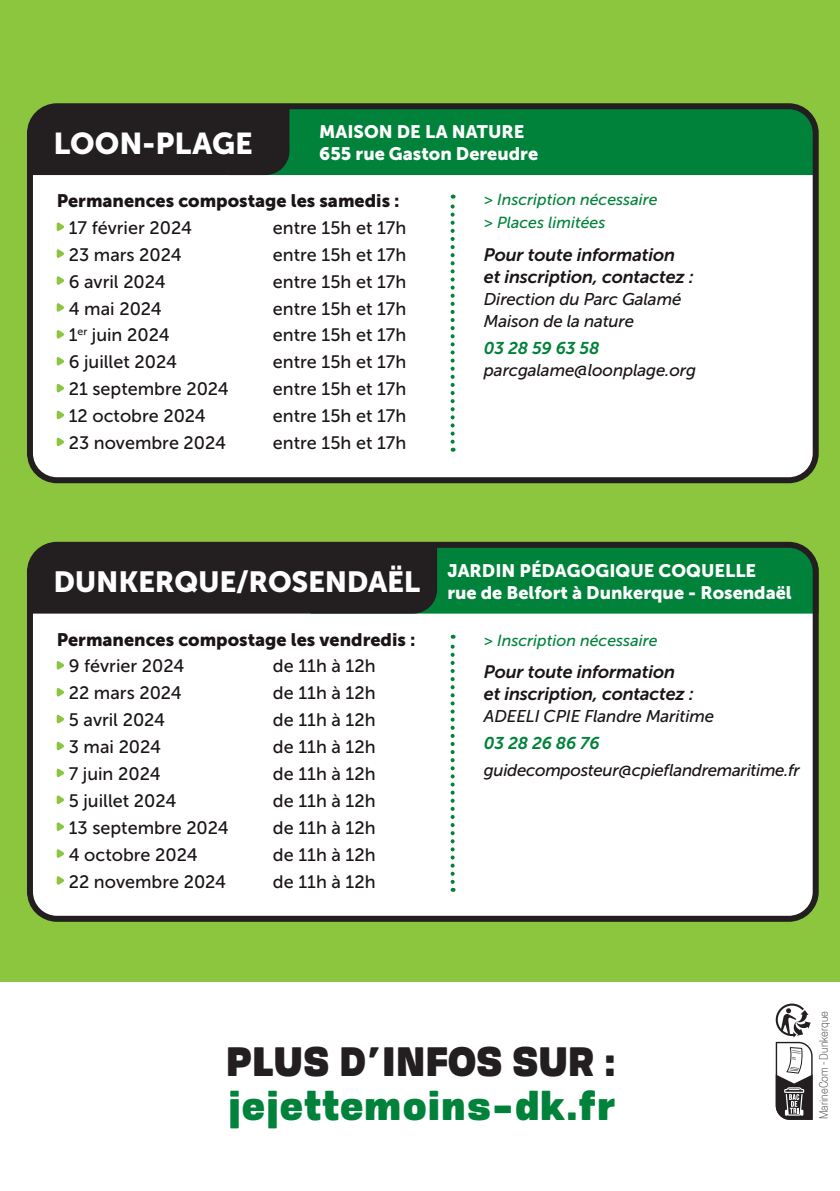
<style>
.page{position:relative;width:840px;height:1191px;background:#fff}
.page>*{position:absolute;margin:0;border:0;box-sizing:border-box;transform-origin:0 0}
.t1{font:41.8px "ATC Duel V4";letter-spacing:.02em;color:#00823a}
.t2{font:41px "ATC Duel V4";color:#231f20}
.t3{font:30px "Museo Sans 900";color:#fff}
.t4{font:29px "Museo Sans 900";letter-spacing:-.01em;color:#fff}
.t5{font:18px "Museo Sans 500";color:#1a1415}
.t6{font:18px/22px "Museo Sans 900";color:#fff}
.t7{font:italic 18px/22px "Museo Sans 700";letter-spacing:-.01em;color:#1a1415}
.t8{font:18px "Museo Sans 900";color:#1a1415}
.t9{font:italic 17px/22px "Museo Sans 500";letter-spacing:-.01em;color:#1a1415}
.t10{font:italic 17px "Museo Sans 700";letter-spacing:-.01em;color:#00823a}
.t11{font:italic 16px/22.8px "Museo Sans 500";color:#00823a}
.t12{font:300 10.8px "Cooper Hewitt";color:#231f20}
</style>
<div class="page">
<div style="left:0;top:0;width:839px;height:981px;background:#8bc63e"></div>
<div style="left:27px;top:109px;width:786px;height:369px;background:#fff;border-radius:24px"></div>
<div style="left:27px;top:548px;width:786px;height:368px;background:#fff;border-radius:24px"></div>
<svg style="left:57px;top:222px;width:7px;height:9px"></svg>
<svg style="left:57px;top:249px;width:7px;height:9px"></svg>
<svg style="left:57px;top:276px;width:7px;height:9px"></svg>
<svg style="left:57px;top:303px;width:7px;height:9px"></svg>
<svg style="left:57px;top:330px;width:7px;height:9px"></svg>
<svg style="left:57px;top:357px;width:7px;height:9px"></svg>
<svg style="left:57px;top:383px;width:7px;height:10px"></svg>
<svg style="left:57px;top:410px;width:7px;height:10px"></svg>
<svg style="left:57px;top:437px;width:7px;height:9px"></svg>
<svg style="left:57px;top:661px;width:7px;height:9px"></svg>
<svg style="left:57px;top:688px;width:7px;height:9px"></svg>
<svg style="left:57px;top:714px;width:7px;height:10px"></svg>
<svg style="left:57px;top:741px;width:7px;height:9px"></svg>
<svg style="left:57px;top:768px;width:7px;height:9px"></svg>
<svg style="left:57px;top:795px;width:7px;height:9px"></svg>
<svg style="left:57px;top:822px;width:7px;height:9px"></svg>
<svg style="left:57px;top:849px;width:7px;height:9px"></svg>
<svg style="left:57px;top:876px;width:7px;height:9px"></svg>
<svg style="left:34px;top:110px;width:777px;height:65px;background:#0b6131"></svg>
<svg style="left:34px;top:549px;width:784px;height:64px;background:#124e2c"></svg>
<svg style="left:450px;top:195px;width:4px;height:247px"></svg>
<svg style="left:450px;top:635px;width:4px;height:247px"></svg>
<div style="left:27px;top:103px;width:791px;height:380px;border:6px solid #231f20;border-radius:27px"></div>
<div style="left:27px;top:542px;width:791px;height:379px;border:6px solid #231f20;border-radius:27px"></div>
<svg style="left:775px;top:1003px;width:37px;height:116px"></svg>
<h3 class="t3" style="left:53px;top:126px;width:201px">LOON-PLAGE</h3>
<p class="t6" style="left:319px;top:121px;width:220px">MAISON DE LA NATURE<br>655 rue Gaston Dereudre</p>
<p class="t8" style="left:57px;top:190px;width:344px">Permanences compostage les samedis :</p>
<p class="t5" style="left:69px;top:218px;width:125px">17 février 2024</p>
<p class="t5" style="left:273px;top:218px;width:135px">entre 15h et 17h</p>
<p class="t5" style="left:69px;top:245px;width:114px">23 mars 2024</p>
<p class="t5" style="left:273px;top:245px;width:135px">entre 15h et 17h</p>
<p class="t5" style="left:69px;top:271px;width:99px">6 avril 2024</p>
<p class="t5" style="left:273px;top:271px;width:135px">entre 15h et 17h</p>
<p class="t5" style="left:69px;top:298px;width:95px">4 mai 2024</p>
<p class="t5" style="left:273px;top:298px;width:135px">entre 15h et 17h</p>
<p class="t5" style="left:69px;top:325px;width:102px">1<sup>er</sup> juin 2024</p>
<p class="t5" style="left:273px;top:325px;width:135px">entre 15h et 17h</p>
<p class="t5" style="left:69px;top:352px;width:110px">6 juillet 2024</p>
<p class="t5" style="left:273px;top:352px;width:135px">entre 15h et 17h</p>
<p class="t5" style="left:69px;top:379px;width:162px">21 septembre 2024</p>
<p class="t5" style="left:273px;top:379px;width:135px">entre 15h et 17h</p>
<p class="t5" style="left:69px;top:406px;width:139px">12 octobre 2024</p>
<p class="t5" style="left:273px;top:406px;width:135px">entre 15h et 17h</p>
<p class="t5" style="left:69px;top:433px;width:159px">23 novembre 2024</p>
<p class="t5" style="left:273px;top:433px;width:135px">entre 15h et 17h</p>
<p class="t11" style="left:483px;top:189px;width:175px">&gt; Inscription nécessaire &gt; Places limitées</p>
<p class="t7" style="left:483px;top:244px;width:212px">Pour toute information et inscription, contactez :</p>
<p class="t9" style="left:483px;top:288px;width:199px">Direction du Parc Galamé<br>Maison de la nature</p>
<p class="t10" style="left:483px;top:338px;width:117px">03 28 59 63 58</p>
<p class="t9" style="left:483px;top:359px;width:213px">parcgalame@loonplage.org</p>
<h3 class="t4" style="left:53px;top:565px;width:368px">DUNKERQUE/ROSENDAËL</h3>
<p class="t8" style="left:57px;top:629px;width:360px">Permanences compostage les vendredis :</p>
<p class="t5" style="left:69px;top:656px;width:117px">9 février 2024</p>
<p class="t5" style="left:273px;top:656px;width:104px">de 11h à 12h</p>
<p class="t5" style="left:69px;top:683px;width:115px">22 mars 2024</p>
<p class="t5" style="left:273px;top:683px;width:104px">de 11h à 12h</p>
<p class="t5" style="left:69px;top:710px;width:98px">5 avril 2024</p>
<p class="t5" style="left:273px;top:710px;width:104px">de 11h à 12h</p>
<p class="t5" style="left:69px;top:737px;width:94px">3 mai 2024</p>
<p class="t5" style="left:273px;top:737px;width:104px">de 11h à 12h</p>
<p class="t5" style="left:69px;top:764px;width:93px">7 juin 2024</p>
<p class="t5" style="left:273px;top:764px;width:104px">de 11h à 12h</p>
<p class="t5" style="left:69px;top:791px;width:109px">5 juillet 2024</p>
<p class="t5" style="left:273px;top:791px;width:104px">de 11h à 12h</p>
<p class="t5" style="left:69px;top:817px;width:161px">13 septembre 2024</p>
<p class="t5" style="left:273px;top:817px;width:104px">de 11h à 12h</p>
<p class="t5" style="left:69px;top:844px;width:130px">4 octobre 2024</p>
<p class="t5" style="left:273px;top:844px;width:104px">de 11h à 12h</p>
<p class="t5" style="left:69px;top:871px;width:159px">22 novembre 2024</p>
<p class="t5" style="left:273px;top:871px;width:104px">de 11h à 12h</p>
<p class="t6" style="left:447px;top:559px;width:345px">JARDIN PÉDAGOGIQUE COQUELLE<br>rue de Belfort à Dunkerque - Rosendaël</p>
<p class="t11" style="left:483px;top:628px;width:175px">&gt; Inscription nécessaire</p>
<p class="t7" style="left:483px;top:661px;width:212px">Pour toute information et inscription, contactez :</p>
<p class="t9" style="left:483px;top:705px;width:232px">ADEELI CPIE Flandre Maritime</p>
<p class="t10" style="left:483px;top:733px;width:117px">03 28 26 86 76</p>
<p class="t9" style="left:483px;top:759px;width:317px">guidecomposteur@cpieflandremaritime.fr</p>
<h2 class="t2" style="left:226px;top:1036px;width:391px">PLUS D’INFOS SUR :</h2>
<h1 class="t1" style="left:228px;top:1079px;width:388px">jejettemoins-dk.fr</h1>
<p class="t12" style="left:816px;top:1119px;width:110px;rotate:-90deg">MarineCom - Dunkerque</p>
</div>
